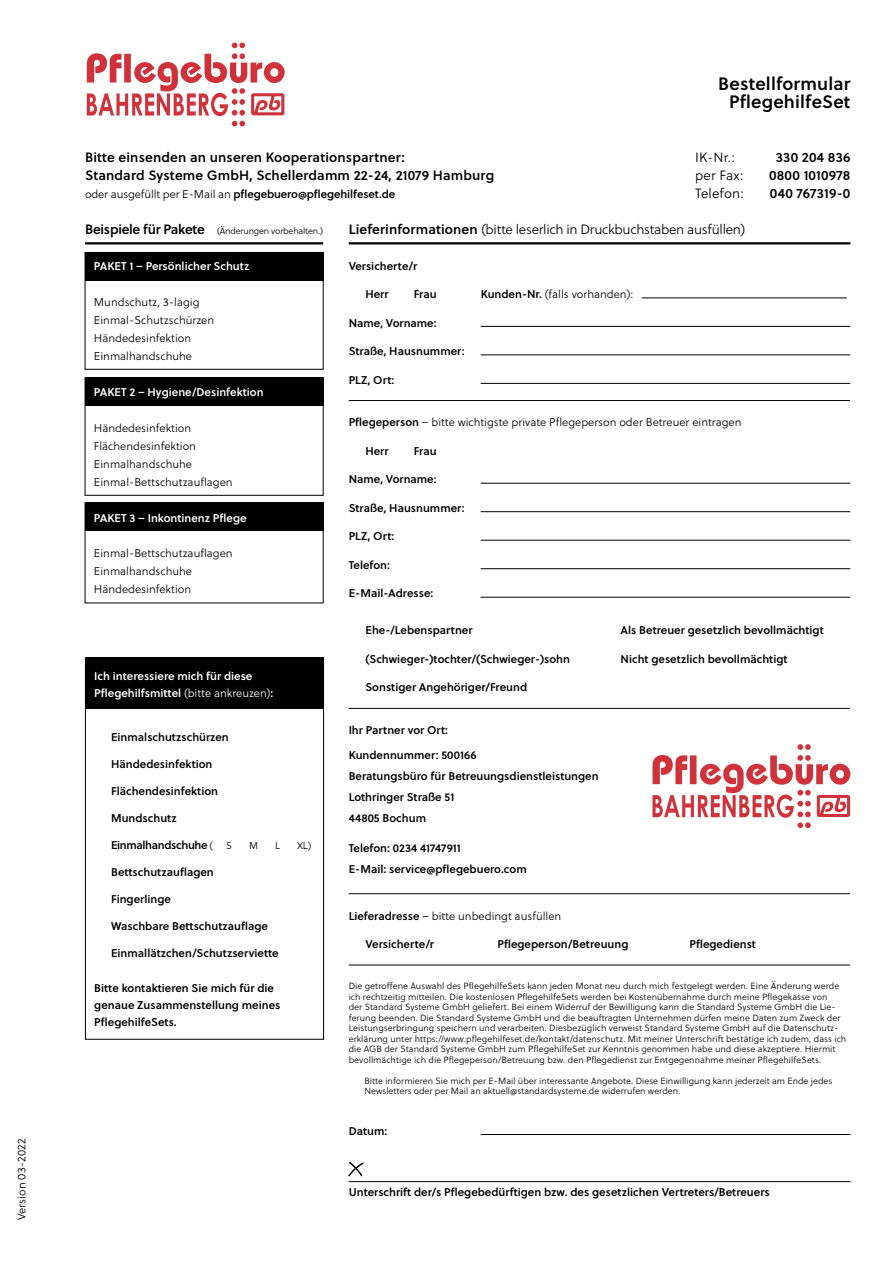
<style>
.page{position:relative;width:893px;height:1263px;background:#fff}
.page>*{position:absolute;margin:0;border:0;box-sizing:border-box;transform-origin:0 0}
.t1{font:18px/18px "Soleil Sb";letter-spacing:.01em;color:#000;text-align:right}
.t2{font:13.5px/18px "Soleil Sb";letter-spacing:.01em;color:#000}
.t3{font:13.5px "Soleil Lt";letter-spacing:-.02em;color:#000}
.t4{font:13.5px "Soleil Lt";letter-spacing:.01em;color:#000}
.t5{font:11.25px/21px "Soleil Sb";color:#000}
.t6{font:11.25px/18px "Soleil Lt";color:#000}
.t7{font:11.25px/17.2px "Soleil Sb";color:#fff}
.t8{font:11.25px "Soleil Sb";letter-spacing:-.03em;color:#000}
.t9{font:9.75px "Soleil Lt";color:#000}
.t10{font:9px/10.5px "Soleil Lt";letter-spacing:.005em;color:#000}
.t11{font:9px "Soleil Lt";letter-spacing:-.02em;color:#000}
.s1{font-family:"Soleil Lt"}
.s2{font-family:"Soleil Sb";font-size:13.5px}
.s3{font-family:"Soleil Sb"}
.s4{font-family:"Soleil Lt";font-size:9.75px}
</style>
<div class="page">
<div style="left:85px;top:658px;width:238px;height:51px;background:#000"></div>
<div style="left:85px;top:252px;width:238px;height:29px;background:#000"></div>
<div style="left:85px;top:378px;width:238px;height:28px;background:#000"></div>
<div style="left:85px;top:502px;width:238px;height:29px;background:#000"></div>
<hr style="left:642px;top:298px;width:205px;height:1px;background:#000">
<hr style="left:481px;top:326px;width:369px;height:1px;background:#000">
<hr style="left:481px;top:355px;width:369px;height:1px;background:#000">
<hr style="left:481px;top:383px;width:369px;height:1px;background:#000">
<div style="left:85px;top:252px;width:239px;height:118px;border:1px solid #000"></div>
<hr style="left:481px;top:483px;width:369px;height:1px;background:#000">
<hr style="left:481px;top:511px;width:369px;height:1px;background:#000">
<hr style="left:481px;top:540px;width:369px;height:1px;background:#000">
<hr style="left:481px;top:568px;width:369px;height:1px;background:#000">
<hr style="left:481px;top:597px;width:369px;height:1px;background:#000">
<div style="left:85px;top:377px;width:239px;height:119px;border:1px solid #000"></div>
<div style="left:85px;top:502px;width:239px;height:101px;border:1px solid #000"></div>
<div style="left:85px;top:658px;width:239px;height:382px;border:1px solid #000"></div>
<hr style="left:349px;top:400px;width:501px;height:1px;background:#000">
<hr style="left:349px;top:708px;width:501px;height:1px;background:#000">
<hr style="left:349px;top:893px;width:501px;height:1px;background:#000">
<hr style="left:481px;top:1134px;width:369px;height:1px;background:#000">
<hr style="left:349px;top:965px;width:501px;height:1px;background:#000">
<hr style="left:349px;top:1181px;width:501px;height:1px;background:#000">
<svg style="left:348px;top:1161px;width:16px;height:16px"></svg>
<hr style="left:349px;top:242px;width:501px;height:2px;background:#000">
<hr style="left:85px;top:242px;width:238px;height:2px;background:#000">
<svg style="left:87px;top:43px;width:198px;height:83px"></svg>
<svg style="left:652px;top:744px;width:198px;height:84px"></svg>
<p class="t6" style="left:12px;top:1220px;width:84px;rotate:-90deg">Version 03-2022</p>
<h2 class="t2" style="left:85px;top:148px;width:411px">Bitte einsenden an unseren Kooperationspartner:<br>Standard Systeme GmbH, Schellerdamm 22-24, 21079 Hamburg</h2>
<p class="t5" style="left:85px;top:183px;width:312px"><span class="s1">oder ausgefüllt per E-Mail an</span> pflegebuero@pflegehilfeset.de</p>
<h1 class="t1" style="left:718px;top:74px;width:134px">Bestellformular<br>PflegehilfeSet</h1>
<h2 class="t3" style="left:695px;top:148px;width:41px">IK-Nr.:</h2>
<h2 class="t2" style="left:776px;top:148px;width:76px">330 204 836</h2>
<h2 class="t3" style="left:695px;top:166px;width:50px">per Fax:</h2>
<h2 class="t2" style="left:769px;top:166px;width:83px">0800 1010978</h2>
<h2 class="t4" style="left:695px;top:184px;width:50px">Telefon:</h2>
<h2 class="t2" style="left:770px;top:184px;width:82px">040 767319-0</h2>
<p class="t11" style="left:85px;top:225px;width:240px"><span class="s2">Beispiele für Pakete</span> (Änderungen vorbehalten.)</p>
<p class="t7" style="left:94px;top:257px;width:157px">PAKET 1 – Persönlicher Schutz</p>
<p class="t6" style="left:94px;top:293px;width:122px">Mundschutz, 3-lagig<br>Einmal-Schutzschürzen<br>Händedesinfektion<br>Einmalhandschuhe</p>
<h2 class="t3" style="left:349px;top:220px;width:398px"><span class="s3">Lieferinformationen</span> (bitte leserlich in Druckbuchstaben ausfüllen)</h2>
<p class="t5" style="left:349px;top:255px;width:70px">Versicherte/r</p>
<p class="t5" style="left:365px;top:283px;width:25px">Herr</p>
<p class="t5" style="left:414px;top:283px;width:24px">Frau</p>
<p class="t6" style="left:481px;top:285px;width:154px"><span class="s3">Kunden-Nr.</span> (falls vorhanden):</p>
<p class="t5" style="left:349px;top:312px;width:89px">Name, Vorname:</p>
<p class="t5" style="left:349px;top:340px;width:118px">Straße, Hausnummer:</p>
<p class="t5" style="left:349px;top:369px;width:47px">PLZ, Ort:</p>
<p class="t7" style="left:94px;top:383px;width:171px">PAKET 2 – Hygiene/Desinfektion</p>
<p class="t6" style="left:94px;top:419px;width:140px">Händedesinfektion<br>Flächendesinfektion<br>Einmalhandschuhe<br>Einmal-Bettschutzauflagen</p>
<p class="t7" style="left:94px;top:509px;width:154px">PAKET 3 – Inkontinenz Pflege</p>
<p class="t6" style="left:94px;top:544px;width:140px">Einmal-Bettschutzauflagen<br>Einmalhandschuhe<br>Händedesinfektion</p>
<p class="t6" style="left:349px;top:413px;width:394px"><span class="s3">Pflegeperson</span> – bitte wichtigste private Pflegeperson oder Betreuer eintragen</p>
<p class="t5" style="left:365px;top:440px;width:25px">Herr</p>
<p class="t5" style="left:414px;top:440px;width:24px">Frau</p>
<p class="t5" style="left:349px;top:468px;width:89px">Name, Vorname:</p>
<p class="t5" style="left:349px;top:497px;width:118px">Straße, Hausnummer:</p>
<p class="t5" style="left:349px;top:525px;width:47px">PLZ, Ort:</p>
<p class="t5" style="left:349px;top:554px;width:43px">Telefon:</p>
<p class="t5" style="left:349px;top:582px;width:86px">E-Mail-Adresse:</p>
<p class="t5" style="left:365px;top:619px;width:109px">Ehe-/Lebenspartner</p>
<p class="t5" style="left:621px;top:619px;width:205px">Als Betreuer gesetzlich bevollmächtigt</p>
<p class="t5" style="left:365px;top:648px;width:206px">(Schwieger-)tochter/(Schwieger-)sohn</p>
<p class="t5" style="left:621px;top:648px;width:168px">Nicht gesetzlich bevollmächtigt</p>
<p class="t5" style="left:365px;top:676px;width:163px">Sonstiger Angehöriger/Freund</p>
<p class="t5" style="left:349px;top:719px;width:101px">Ihr Partner vor Ort:</p>
<p class="t5" style="left:349px;top:744px;width:251px">Kundennummer: 500166<br>Beratungsbüro für Betreuungsdienstleistungen<br>Lothringer Straße 51<br>44805 Bochum</p>
<p class="t5" style="left:349px;top:837px;width:180px">Telefon: 0234 41747911<br>E-Mail: service@pflegebuero.com</p>
<p class="t6" style="left:349px;top:906px;width:214px"><span class="s3">Lieferadresse</span> – bitte unbedingt ausfüllen</p>
<p class="t5" style="left:365px;top:933px;width:70px">Versicherte/r</p>
<p class="t5" style="left:497px;top:933px;width:132px">Pflegeperson/Betreuung</p>
<p class="t5" style="left:689px;top:933px;width:68px">Pflegedienst</p>
<p class="t7" style="left:94px;top:666px;width:181px">Ich interessiere mich für diese<br>Pflegehilfsmittel <span class="s1">(bitte ankreuzen)</span>:</p>
<p class="t5" style="left:111px;top:726px;width:119px">Einmalschutzschürzen</p>
<p class="t5" style="left:111px;top:753px;width:103px">Händedesinfektion</p>
<p class="t5" style="left:111px;top:780px;width:109px">Flächendesinfektion</p>
<p class="t5" style="left:111px;top:807px;width:67px">Mundschutz</p>
<p class="t8" style="left:111px;top:836px;width:103px">Einmalhandschuhe <span class="s4">(</span></p>
<p class="t9" style="left:226px;top:839px;width:7px">S</p>
<p class="t9" style="left:249px;top:839px;width:10px">M</p>
<p class="t9" style="left:275px;top:839px;width:6px">L</p>
<p class="t9" style="left:297px;top:839px;width:16px">XL )</p>
<p class="t5" style="left:111px;top:861px;width:104px">Bettschutzauflagen</p>
<p class="t5" style="left:111px;top:888px;width:61px">Fingerlinge</p>
<p class="t5" style="left:111px;top:915px;width:158px">Waschbare Bettschutzauflage</p>
<p class="t5" style="left:111px;top:942px;width:169px">Einmallätzchen/Schutzserviette</p>
<p class="t5" style="left:94px;top:978px;width:188px;line-height:17.2px">Bitte kontaktieren Sie mich für die genaue Zusammenstellung meines<br>PflegehilfeSets.</p>
<p class="t10" style="left:349px;top:981px;width:499px">Die getroffene Auswahl des PflegehilfeSets kann jeden Monat neu durch mich festgelegt werden. Eine Änderung werde ich rechtzeitig mitteilen. Die kostenlosen PflegehilfeSets werden bei Kostenübernahme durch meine Pflegekasse von<br>der Standard Systeme GmbH geliefert. Bei einem Widerruf der Bewilligung kann die Standard Systeme GmbH die Lie&shy;ferung beenden. Die Standard Systeme GmbH und die beauftragten Unternehmen dürfen meine Daten zum Zweck der Leistungserbringung speichern und verarbeiten. Diesbezüglich verweist Standard Systeme GmbH auf die Datenschutz&shy;erklärung unter https://www.pflegehilfeset.de/kontakt/datenschutz. Mit meiner Unterschrift bestätige ich zudem, dass ich die AGB der Standard Systeme GmbH zum PflegehilfeSet zur Kenntnis genommen habe und diese akzeptiere. Hiermit bevollmächtige ich die Pflegeperson/Betreuung bzw. den Pflegedienst zur Entgegennahme meiner PflegehilfeSets.</p>
<p class="t10" style="left:364px;top:1075px;width:470px">Bitte informieren Sie mich per E-Mail über interessante Angebote. Diese Einwilligung kann jederzeit am Ende jedes<br>Newsletters oder per Mail an aktuell@standardsysteme.de widerrufen werden.</p>
<p class="t5" style="left:349px;top:1120px;width:40px">Datum:</p>
<p class="t5" style="left:349px;top:1181px;width:423px">Unterschrift der/s Pflegebedürftigen bzw. des gesetzlichen Vertreters/Betreuers</p>
</div>
